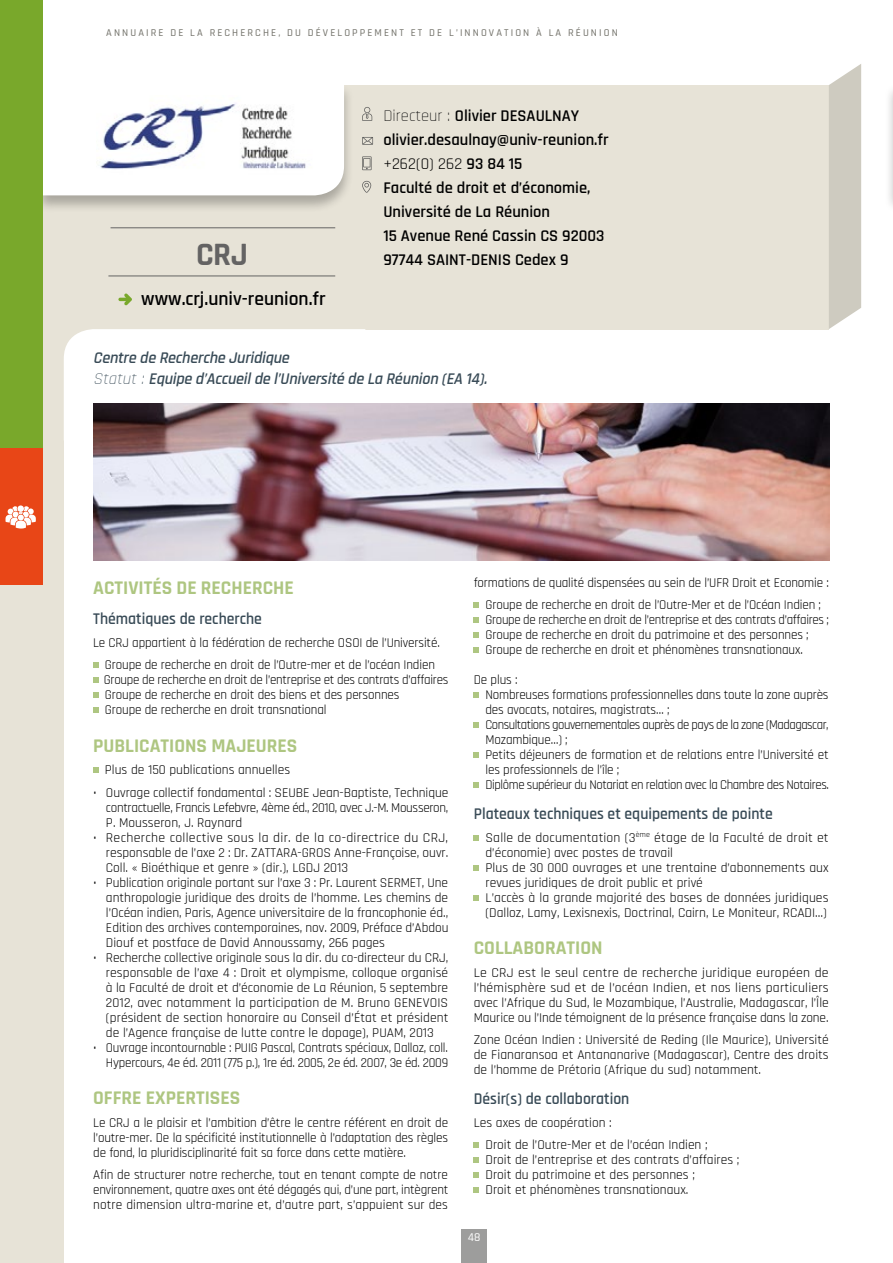
<style>
.page{position:relative;width:893px;height:1263px;background:#fff}
.page>*{position:absolute;margin:0;border:0;box-sizing:border-box;transform-origin:0 0}
.t1{font:700 33px "Rajdhani";color:#646363}
.t2{font:700 19.5px "Rajdhani";color:#aec681}
.t3{font:600 19.5px "Rajdhani";color:#000}
.t4{font:600 16.5px/24px "Rajdhani";color:#000}
.t5{font:600 16.5px "Rajdhani";color:#394b57;scale:.95 1}
.t6{font:italic 600 16.5px/21px "Rajdhani";color:#394b57}
.t7{font:13.5px/15px "Rajdhani";letter-spacing:-.01em;color:#000;text-align:justify}
.t8{font:13.5px/15px "Rajdhani";letter-spacing:-.01em;color:#000;scale:.96 1}
.t9{font:500 12px "Rajdhani";color:#fff}
.t10{font:500 10.5px "Rajdhani";letter-spacing:.2em;color:#717068}
.s1{font-weight:300}
.s2{font-weight:400}
</style>
<div class="page">
<div style="left:461px;top:1229px;width:26px;height:34px;background:#9d9d9c"></div>
<div style="left:884px;top:82px;width:9px;height:131px;background:#000;opacity:.26"></div>
<svg style="left:892px;top:84px;width:1px;height:111px"></svg>
<div style="left:43px;top:85px;width:786px;height:244px;background:#e7e3d7"></div>
<svg style="left:829px;top:64px;width:32px;height:265px;background:#d1cfc4"></svg>
<div style="left:34px;top:82px;width:320px;height:131px;background:#000;opacity:.26"></div>
<div style="left:43px;top:84px;width:301px;height:111px;background:#fff"></div>
<hr style="left:111px;top:227px;width:224px;height:1px;background:#646363">
<hr style="left:108px;top:276px;width:227px;height:1px;background:#646363">
<div style="left:0;top:252px;width:64px;height:1011px;background:#e7e3d7"></div>
<svg style="left:64px;top:329px;width:30px;height:112px"></svg>
<img style="left:97px;top:96px;width:224px;height:78px">
<svg style="left:362px;top:107px;width:10px;height:14px"></svg>
<svg style="left:362px;top:137px;width:11px;height:8px"></svg>
<svg style="left:362px;top:156px;width:10px;height:14px"></svg>
<svg style="left:362px;top:181px;width:9px;height:12px"></svg>
<svg style="left:93px;top:662px;width:5px;height:6px"></svg>
<svg style="left:93px;top:677px;width:5px;height:5px"></svg>
<svg style="left:93px;top:692px;width:5px;height:6px"></svg>
<svg style="left:93px;top:707px;width:5px;height:5px"></svg>
<svg style="left:93px;top:767px;width:5px;height:5px"></svg>
<svg style="left:474px;top:602px;width:5px;height:6px"></svg>
<svg style="left:474px;top:617px;width:5px;height:5px"></svg>
<svg style="left:474px;top:632px;width:5px;height:6px"></svg>
<svg style="left:474px;top:647px;width:5px;height:5px"></svg>
<svg style="left:474px;top:692px;width:5px;height:6px"></svg>
<svg style="left:474px;top:722px;width:5px;height:6px"></svg>
<svg style="left:474px;top:752px;width:5px;height:6px"></svg>
<svg style="left:474px;top:782px;width:5px;height:6px"></svg>
<svg style="left:474px;top:835px;width:5px;height:5px"></svg>
<svg style="left:474px;top:865px;width:5px;height:5px"></svg>
<svg style="left:474px;top:895px;width:5px;height:5px"></svg>
<svg style="left:474px;top:1142px;width:5px;height:6px"></svg>
<svg style="left:474px;top:1157px;width:5px;height:6px"></svg>
<svg style="left:474px;top:1172px;width:5px;height:6px"></svg>
<svg style="left:474px;top:1187px;width:5px;height:6px"></svg>
<svg style="left:118px;top:293px;width:14px;height:12px"></svg>
<img style="left:94px;top:403px;width:735px;height:157px">
<div style="left:0;top:0;width:43px;height:573px;background:#79a82b"></div>
<div style="left:0;top:449px;width:43px;height:136px;background:#e84617"></div>
<svg style="left:6px;top:506px;width:30px;height:22px"></svg>
<p class="t10" style="left:106px;top:26px;width:513px">ANNUAIRE DE LA RECHERCHE, DU DÉVELOPPEMENT ET DE L’INNOVATION À LA RÉUNION</p>
<h1 class="t1" style="left:196px;top:234px;width:53px">CRJ</h1>
<h2 class="t3" style="left:141px;top:287px;width:186px">www.crj.univ-reunion.fr</h2>
<p class="t4" style="left:383px;top:104px;width:227px"><span class="s1">Directeur :</span> Olivier DESAULNAY olivier.desaulnay@univ-reunion.fr <span class="s2">+262(0) 262</span> 93 84 15<br>Faculté de droit et d’économie,<br>Université de La Réunion<br>15 Avenue René Cassin CS 92003<br>97744 SAINT-DENIS Cedex 9</p>
<p class="t6" style="left:93px;top:348px;width:399px">Centre de Recherche Juridique<br><span class="s1">Statut :</span> Equipe d’Accueilde l’Université de La Réunion (EA 14).</p>
<h2 class="t2" style="left:93px;top:576px;width:202px">ACTIVITÉS DE RECHERCHE</h2>
<p class="t5" style="left:93px;top:609px;width:179px">Thématiques de recherche</p>
<p class="t7" style="left:93px;top:631px;width:346px;line-height:22.5px;text-align:right">Le CRJ appartient à la fédération de recherche OSOI de l’Université.<br>Groupe de recherche en droit de l’Outre-mer et de l’océan Indien</p>
<p class="t8" style="left:104px;top:673px;width:361px">Groupe de recherche en droit de l’entreprise et des contrats d’affaires<br>Groupe de recherche en droit des biens et des personnes<br>Groupe de recherche en droit transnational</p>
<h2 class="t2" style="left:93px;top:733px;width:206px">PUBLICATIONS MAJEURES</h2>
<p class="t7" style="left:105px;top:763px;width:187px">Plus de 150 publications annuelles</p>
<p class="t7" style="left:106px;top:785px;width:344px;text-indent:-13px">• Ouvrage collectif fondamental : SEUBE Jean-Baptiste, Technique contractuelle, Francis Lefebvre, 4ème éd., 2010, avec J.-M. Mousseron, P. Mousseron, J. Raynard</p>
<p class="t7" style="left:106px;top:830px;width:344px;text-indent:-13px">• Recherche collective sous la dir. de la co-directrice du CRJ, responsable de l’axe 2 : Dr. ZATTARA-GROS Anne-Françoise, ouvr.<br>Coll. « Bioéthique et genre » (dir.), LGDJ 2013</p>
<p class="t7" style="left:106px;top:875px;width:344px;text-indent:-13px">• Publication originale portant sur l’axe 3 : Pr. Laurent SERMET, Une anthropologie juridique des droits de l’homme. Les chemins de l’Océan indien, Paris, Agence universitaire de la francophonie éd., Edition des archives contemporaines, nov. 2009, Préface d’Abdou Diouf et postface de David Annoussamy, 266 pages</p>
<p class="t7" style="left:106px;top:950px;width:344px;text-indent:-13px">• Recherche collective originale sous la dir. du co-directeur du CRJ, responsable de l’axe 4 : Droit et olympisme, colloque organisé à la Faculté de droit et d’économie de La Réunion, 5 septembre 2012, avec notamment la participation de M. Bruno GENEVOIS (président de section honoraire au Conseil d’État et président de l’Agence française de lutte contre le dopage), PUAM, 2013</p>
<p class="t7" style="left:93px;top:1040px;width:357px;text-align:right">• Ouvrage incontournable : PUIG Pascal, Contrats spéciaux, Dalloz, coll.<br>Hypercours, 4e éd. 2011 (775 p.), 1re éd. 2005, 2e éd. 2007, 3e éd. 2009</p>
<h2 class="t2" style="left:93px;top:1086px;width:149px">OFFRE EXPERTISES</h2>
<p class="t7" style="left:93px;top:1115px;width:357px">Le CRJ a le plaisir et l’ambition d’être le centre référent en droit de l’outre-mer. De la spécificité institutionnelle à l’adaptation des règles de fond, la pluridisciplinarité fait sa force dans cette matière.</p>
<p class="t7" style="left:93px;top:1168px;width:357px">Afin de structurer notre recherche, tout en tenant compte de notre environnement, quatre axes ont été dégagés qui, d’une part, intègrent notre dimension ultra-marine et, d’autre part, s’appuient sur des</p>
<p class="t7" style="left:474px;top:571px;width:357px;line-height:22.5px;text-align:center">formations de qualité dispensées au sein de l’UFR Droit et Economie :<br>Groupe de recherche en droit de l’Outre-Mer et de l’Océan Indien ;</p>
<p class="t8" style="left:485px;top:613px;width:359px">Groupe de recherche en droit de l’entreprise et des contrats d’affaires ;<br>Groupe de recherche en droit du patrimoine et des personnes ;<br>Groupe de recherche en droit et phénomènes transnationaux.</p>
<p class="t7" style="left:485px;top:673px;width:345px;text-align:left;text-indent:-12px">De plus :<br>Nombreuses formations professionnelles dans toute la zone auprès des avocats, notaires, magistrats… ;<br>Consultations gouvernementales auprès de pays de la zone (Madagascar, Mozambique…) ;<br>Petits déjeuners de formation et de relations entre l’Université et les professionnels de l’île ;<br>Diplôme supérieur du Notariat en relation avec la Chambre des Notaires.</p>
<p class="t5" style="left:474px;top:804px;width:316px">Plateaux techniques et equipements de pointe</p>
<p class="t7" style="left:485px;top:830px;width:345px;text-align:left">Salle de documentation (3<sup>ème</sup> étage de la Faculté de droit et d’économie) avec postes de travail<br>Plus de 30 000 ouvrages et une trentaine d’abonnements aux revues juridiques de droit public et privé<br>L’accès à la grande majorité des bases de données juridiques (Dalloz, Lamy, Lexisnexis, Doctrinal, Cairn, Le Moniteur, RCADI…)</p>
<h2 class="t2" style="left:474px;top:936px;width:130px">COLLABORATION</h2>
<p class="t7" style="left:474px;top:965px;width:357px">Le CRJ est le seul centre de recherche juridique européen de l’hémisphère sud et de l’océan Indien, et nos liens particuliers avec l’Afrique du Sud, le Mozambique, l’Australie, Madagascar, l’Île Maurice ou l’Inde témoignent de la présence française dans la zone.</p>
<p class="t7" style="left:474px;top:1033px;width:357px">Zone Océan Indien : Université de Reding (Ile Maurice), Université de Fianaransoa et Antananarive (Madagascar), Centre des droits de l’homme de Prétoria (Afrique du sud) notamment.</p>
<p class="t5" style="left:474px;top:1089px;width:165px">Désir(s) de collaboration</p>
<p class="t7" style="left:485px;top:1111px;width:224px;line-height:22.5px;text-indent:-12px">Les axes de coopération :<br>Droit de l’Outre-Mer et de l’océan Indien ;</p>
<p class="t7" style="left:485px;top:1153px;width:255px;text-align:left">Droit de l’entreprise et des contrats d’affaires ;<br>Droit du patrimoine et des personnes ;<br>Droit et phénomènes transnationaux.</p>
<p class="t9" style="left:468px;top:1230px;width:14px">48</p>
</div>
